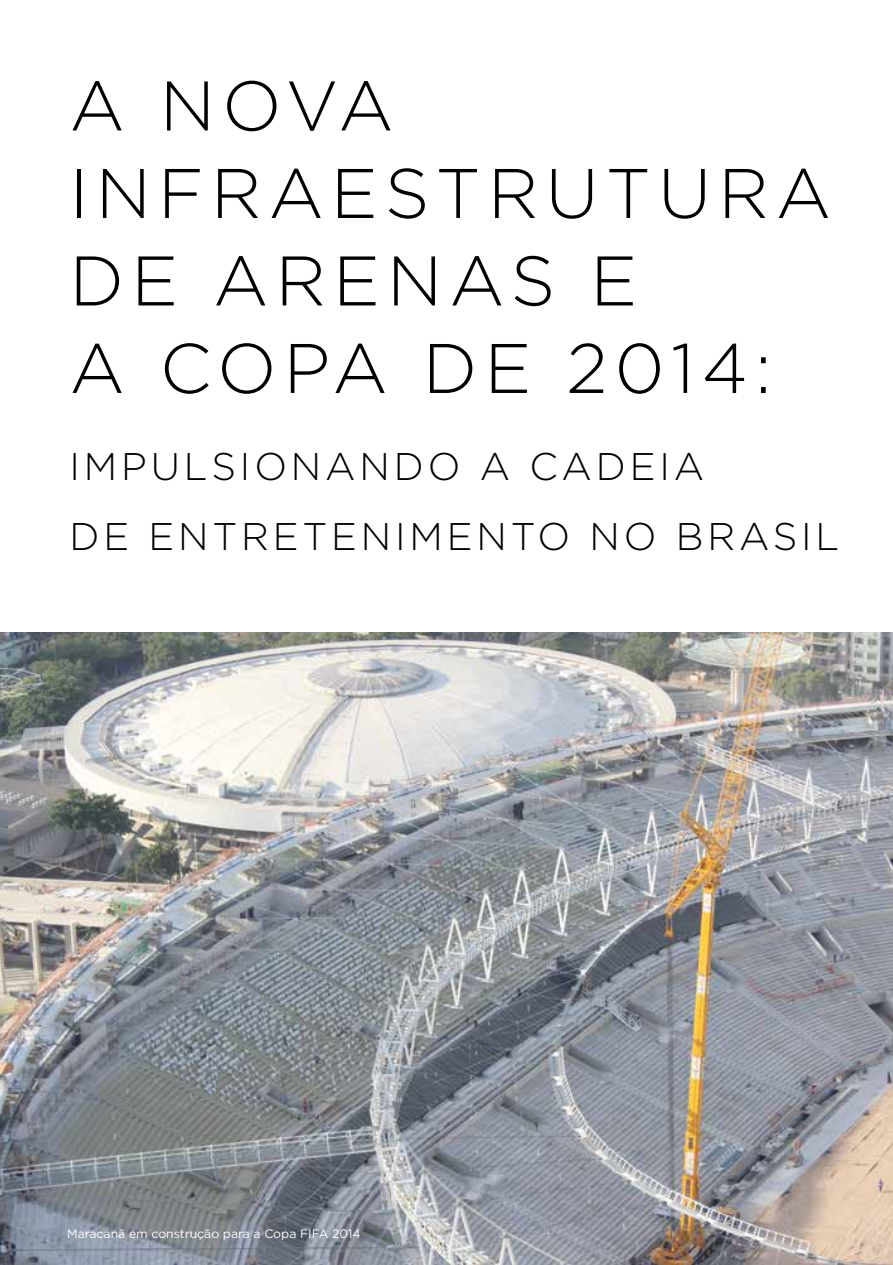
<style>
.page{position:relative;width:893px;height:1265px;background:#fff}
.page>*{position:absolute;margin:0;border:0;box-sizing:border-box;transform-origin:0 0}
.t1{font:300 70px/87.5px "Gotham";letter-spacing:.1em;color:#000}
.t2{font:300 38.5px/70px "Gotham";letter-spacing:.1em;color:#000}
.t3{font:12.25px "Gotham";color:#fff}
</style>
<div class="page">
<img style="left:0;top:632px;width:893px;height:633px">
<p class="t1" style="left:69px;top:61px;width:528px">A NOVA<br>I NFRAESTRUTU</p>
<p class="t1" style="left:718px;top:149px;width:114px">RA</p>
<p class="t1" style="left:69px;top:236px;width:704px">DE ARENAS E<br>A COPA DE 2014:</p>
<p class="t2" style="left:69px;top:431px;width:749px;text-indent:142px">SIONANDO A CADEIA<br>DE ENTRETENIM ENTO NO BRASIL</p>
<p class="t2" style="left:69px;top:431px;width:28px">IMPUL</p>
<p class="t3" style="left:67px;top:1227px;width:295px">Maracanã em construção para a Copa FIFA 2014</p>
</div>
